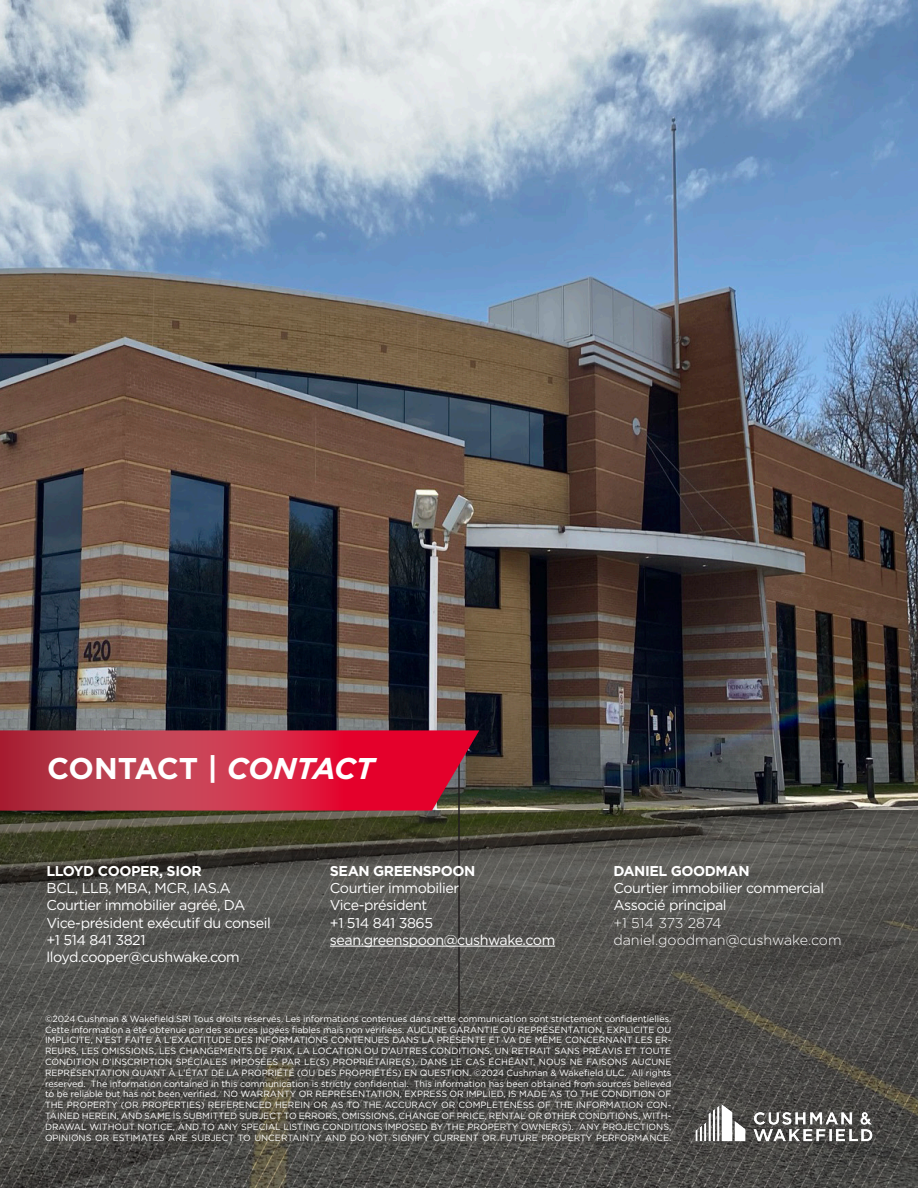
<style>
.page{position:relative;width:918px;height:1188px;background:#fff}
.page>*{position:absolute;margin:0;border:0;box-sizing:border-box;transform-origin:0 0}
.t1{font:700 30px "Gotham";letter-spacing:-.01em;color:#fff}
.t2{font:14.25px "Gotham";letter-spacing:-.03em;color:#fff}
.t3{font:700 14.25px "Gotham";letter-spacing:-.03em;color:#fff}
.t4{font:300 14.25px "Gotham";color:#fff}
.t5{font:9px/10.8px "Gotham";color:#fff;text-align:justify}
.s1{font-style:italic}
</style>
<div class="page">
<img style="left:0;top:0;width:918px;height:811px">
<svg style="left:0;top:811px;width:918px;height:377px;background:#4e4d48"></svg>
<hr style="left:458px;top:748px;width:2px;height:364px;background:#231f20">
<img style="left:677px;top:1089px;width:219px;height:68px">
<hr style="left:330px;top:946px;width:225px;height:1px;background:#fff">
<svg style="left:0;top:730px;width:479px;height:81px;background:#c52842"></svg>
<p class="t1" style="left:47px;top:748px;width:329px">CONTACT | <span class="s1">CONTACT</span></p>
<p class="t3" style="left:46px;top:862px;width:157px">LLOYD COOPER, SIOR</p>
<p class="t2" style="left:46px;top:879px;width:186px">BCL, LLB, MBA, MCR, IAS.A</p>
<p class="t2" style="left:46px;top:896px;width:200px">Courtier immobilier agréé, DA</p>
<p class="t2" style="left:46px;top:913px;width:226px">Vice-président exécutif du conseil</p>
<p class="t2" style="left:46px;top:931px;width:100px">+1 514 841 3821</p>
<p class="t2" style="left:46px;top:948px;width:195px">lloyd.cooper@cushwake.com</p>
<p class="t3" style="left:330px;top:862px;width:147px">SEAN GREENSPOON</p>
<p class="t2" style="left:330px;top:879px;width:131px">Courtier immobilier</p>
<p class="t2" style="left:330px;top:896px;width:99px">Vice-président</p>
<p class="t2" style="left:330px;top:913px;width:105px">+1 514 841 3865</p>
<p class="t2" style="left:330px;top:931px;width:227px">sean.greenspoon@cushwake.com</p>
<p class="t3" style="left:613px;top:862px;width:138px">DANIEL GOODMAN</p>
<p class="t2" style="left:613px;top:879px;width:212px">Courtier immobilier commercial</p>
<p class="t2" style="left:613px;top:896px;width:115px">Associé principal</p>
<p class="t4" style="left:613px;top:914px;width:110px">+1 514 373 2874</p>
<p class="t4" style="left:613px;top:931px;width:230px">daniel.goodman@cushwake.com</p>
<p class="t5" style="left:45px;top:1013px;width:628px">©2024 Cushman &amp; Wakefield.SRI Tous droits réservés. Les informations contenues dans cette communication sont strictement confidentielles.<br>Cette information a été obtenue par des sources jugées fiables mais non vérifiées. AUCUNE GARANTIE OU REPRÉSENTATION, EXPLICITE OU IMPLICITE, N’EST FAITE À L’EXACTITUDE DES INFORMATIONS CONTENUES DANS LA PRÉSENTE ET VA DE MÊME CONCERNANT LES ER-REURS, LES OMISSIONS, LES CHANGEMENTS DE PRIX, LA LOCATION OU D’AUTRES CONDITIONS, UN RETRAIT SANS PRÉAVIS ET TOUTE CONDITION D’INSCRIPTION SPÉCIALES IMPOSÉES PAR LE(S) PROPRIÉTAIRE(S). DANS LE CAS ÉCHÉANT, NOUS NE FAISONS AUCUNE REPRÉSENTATION QUANT À L’ÉTAT DE LA PROPRIÉTÉ (OU DES PROPRIÉTÉS) EN QUESTION. ©2024 Cushman &amp; Wakefield ULC. All rights reserved. The information contained in this communication is strictly confidential. This information has been obtained from sources believed to be reliable but has not been verified. NO WARRANTY OR REPRESENTATION, EXPRESS OR IMPLIED, IS MADE AS TO THE CONDITION OF THE PROPERTY (OR PROPERTIES) REFERENCED HEREIN OR AS TO THE ACCURACY OR COMPLETENESS OF THE INFORMATION CON-TAINED HEREIN, AND SAME IS SUBMITTED SUBJECT TO ERRORS, OMISSIONS, CHANGE OF PRICE, RENTAL OR OTHER CONDITIONS, WITH-DRAWAL WITHOUT NOTICE, AND TO ANY SPECIAL LISTING CONDITIONS IMPOSED BY THE PROPERTY OWNER(S). ANY PROJECTIONS, OPINIONS OR ESTIMATES ARE SUBJECT TO UNCERTAINTY AND DO NOT SIGNIFY CURRENT OR FUTURE PROPERTY PERFORMANCE.</p>
</div>
